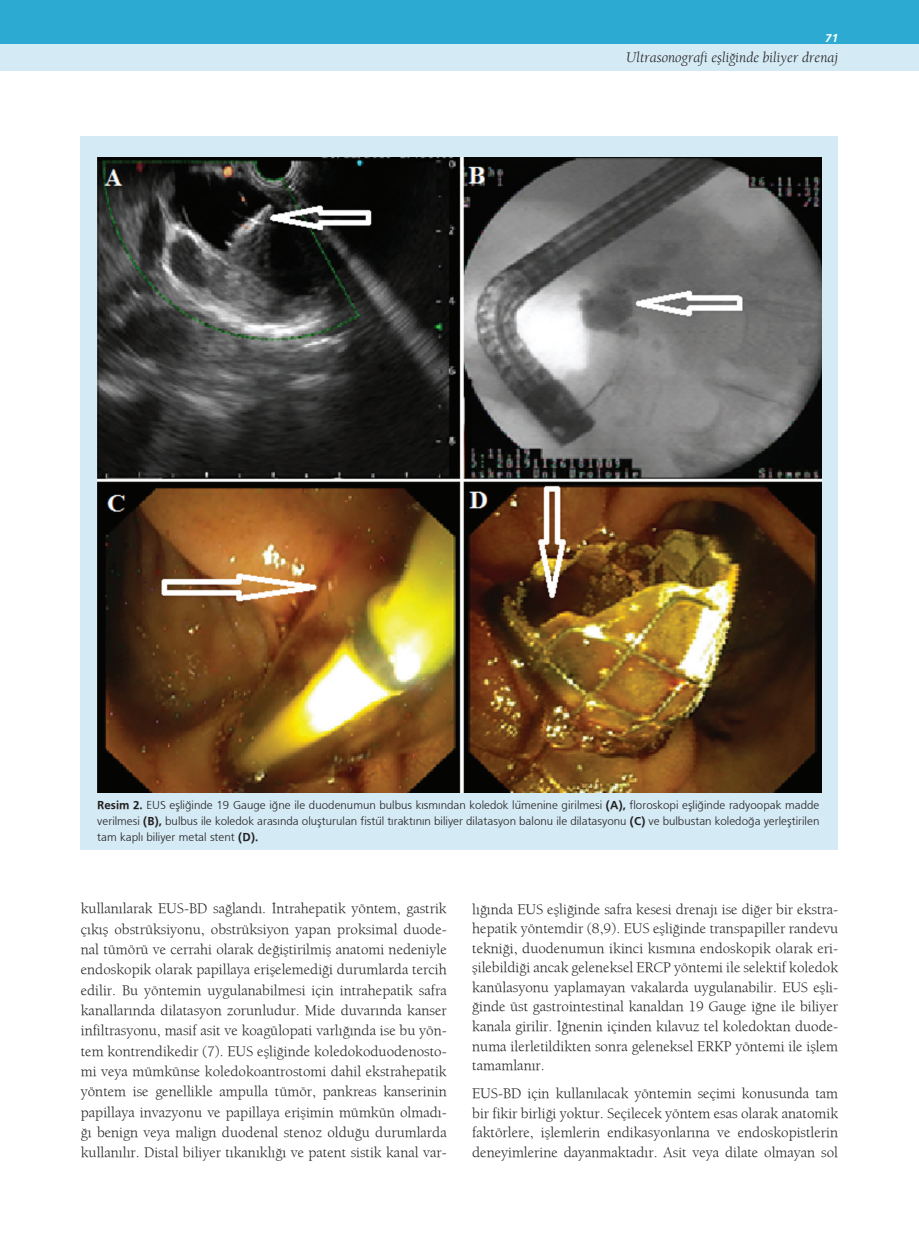
<style>
.page{position:relative;width:919px;height:1238px;background:#fff}
.page>*{position:absolute;margin:0;border:0;box-sizing:border-box;transform-origin:0 0}
.t1{font:300 15px/20.2px "Berkeley";color:#231f20;text-align:justify}
.t2{font:italic 300 15px "Berkeley";color:#231f20}
.t3{font:300 12px/16px "Fruga Sans";color:#231f20;text-align:justify}
.t4{font:italic 700 12px "Fruga Sans";color:#fff}
.s1{font-weight:700}
</style>
<div class="page">
<div style="left:0;top:0;width:918px;height:45px;background:#2caad2"></div>
<div style="left:0;top:44px;width:918px;height:27px;background:#d4eaf4"></div>
<div style="left:81px;top:136px;width:757px;height:714px;background:#d4eaf4"></div>
<img style="left:98px;top:157px;width:723px;height:635px">
<p class="t4" style="left:825px;top:31px;width:14px">71</p>
<p class="t2" style="left:626px;top:49px;width:213px">Ultrasonografi eşliğinde biliyer drenaj</p>
<p class="t3" style="left:97px;top:796px;width:723px"><span class="s1">Resim 2.</span> EUS eşliğinde 19 Gauge iğne ile duodenumun bulbus kısmından koledok lümenine girilmesi <span class="s1">(A),</span> floroskopi eşliğinde radyoopak madde verilmesi <span class="s1">(B),</span> bulbus ile koledok arasında oluşturulan fistül tıraktının biliyer dilatasyon balonu ile dilatasyonu <span class="s1">(C)</span> ve bulbustan koledoğa yerleştirilen tam kaplı biliyer metal stent <span class="s1">(D).</span></p>
<p class="t1" style="left:81px;top:898px;width:367px">kullanılarak EUS-BD sağlandı. İntrahepatik yöntem, gastrik çıkış obstrüksiyonu, obstrüksiyon yapan proksimal duode&shy;nal tümörü ve cerrahi olarak değiştirilmiş anatomi nedeniyle endoskopik olarak papillaya erişelemediği durumlarda tercih edilir. Bu yöntemin uygulanabilmesi için intrahepatik safra kanallarında dilatasyon zorunludur. Mide duvarında kanser infiltrasyonu, masif asit ve koagülopati varlığında ise bu yön&shy;tem kontrendikedir (7). EUS eşliğinde koledokoduodenosto&shy;mi veya mümkünse koledokoantrostomi dahil ekstrahepatik yöntem ise genellikle ampulla tümör, pankreas kanserinin papillaya invazyonu ve papillaya erişimin mümkün olmadı&shy;ğı benign veya malign duodenal stenoz olduğu durumlarda kullanılır. Distal biliyer tıkanıklığı ve patent sistik kanal var-</p>
<p class="t1" style="left:472px;top:898px;width:367px;line-height:19.5px">lığında EUS eşliğinde safra kesesi drenajı ise diğer bir ekstra&shy;hepatik yöntemdir (8,9). EUS eşliğinde transpapiller randevu tekniği, duodenumun ikinci kısmına endoskopik olarak eri&shy;şilebildiği ancak geleneksel ERCP yöntemi ile selektif koledok kanülasyonu yaplamayan vakalarda uygulanabilir. EUS eşli&shy;ğinde üst gastrointestinal kanaldan 19 Gauge iğne ile biliyer kanala girilir. İğnenin içinden kılavuz tel koledoktan duode&shy;numa ilerletildikten sonra geleneksel ERKP yöntemi ile işlem tamamlanır.</p>
<p class="t1" style="left:472px;top:1083px;width:367px;line-height:19.5px">EUS-BD için kullanılacak yöntemin seçimi konusunda tam bir fikir birliği yoktur. Seçilecek yöntem esas olarak anatomik faktörlere, işlemlerin endikasyonlarına ve endoskopistlerin deneyimlerine dayanmaktadır. Asit veya dilate olmayan sol</p>
</div>
